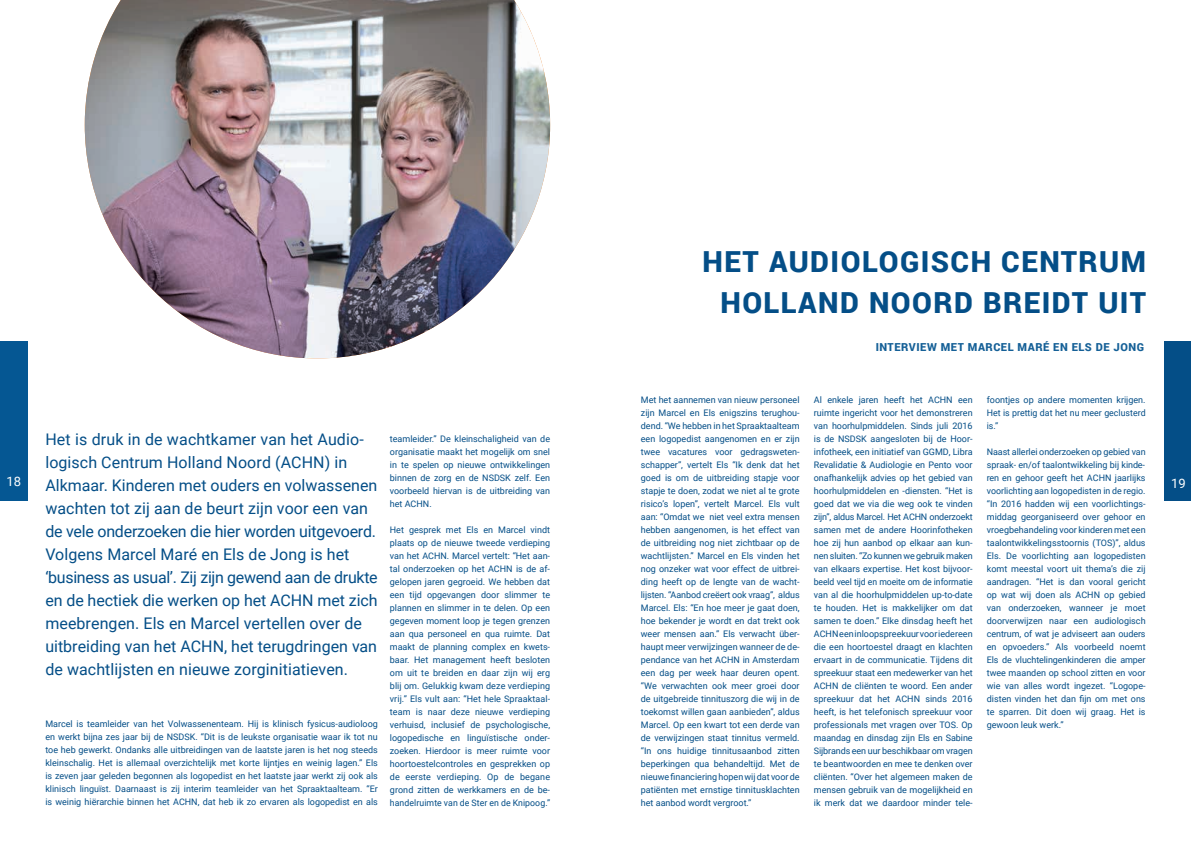
<style>
.page{position:relative;width:1191px;height:842px;background:#fff}
.page>*{position:absolute;margin:0;border:0;box-sizing:border-box;transform-origin:0 0}
.t1{font:900 29px/41px "Roboto";letter-spacing:.05em;color:#044e87;text-align:right}
.t2{font:16px/23px "Roboto";color:#044e87}
.t3{font:13px "Roboto";color:#fff}
.t4{font:900 11px "Roboto";letter-spacing:.05em;color:#156097}
.t5{font:9px/13px "Roboto";color:#044e87;text-align:justify}
</style>
<div class="page">
<img style="left:85px;top:0;width:465px;height:358px">
<div style="left:0;top:342px;width:28px;height:159px;background:#055793"></div>
<div style="left:1164px;top:342px;width:27px;height:159px;background:#044e87"></div>
<h3 class="t3" style="left:7px;top:472px;width:16px">18</h3>
<h1 class="t1" style="left:702px;top:240px;width:445px">HET AUDIOLOGISCH CENTRUM<br>HOLLAND NOORD BREIDT UIT</h1>
<p class="t4" style="left:875px;top:339px;width:270px">INTERVIEW MET MARCEL MARÉ EN ELS DE JONG</p>
<p class="t5" style="left:641px;top:393px;width:160px">Met het aannemen van nieuw personeel zijn Marcel en Els enigszins terughou&shy;dend. “We hebben in het Spraaktaalteam een logopedist aangenomen en er zijn twee vacatures voor gedragsweten&shy;schapper”, vertelt Els “Ik denk dat het goed is om de uitbreiding stapje voor stapje te doen, zodat we niet al te grote risico’s lopen”, vertelt Marcel. Els vult aan: “Omdat we niet veel extra mensen hebben aangenomen, is het effect van de uitbreiding nog niet zichtbaar op de wachtlijsten.” Marcel en Els vinden het nog onzeker wat voor effect de uitbrei&shy;ding heeft op de lengte van de wacht&shy;lijsten. “Aanbod creëert ook vraag”, aldus Marcel. Els: “En hoe meer je gaat doen, hoe bekender je wordt en dat trekt ook weer mensen aan.” Els verwacht über&shy;haupt meer verwijzingen wanneer de de&shy;pendance van het ACHN in Amsterdam een dag per week haar deuren opent. “We verwachten ook meer groei door de uitgebreide tinnituszorg die wij in de toekomst willen gaan aanbieden”, aldus Marcel. Op een kwart tot een derde van de verwijzingen staat tinnitus vermeld. “In ons huidige tinnitusaanbod zitten beperkingen qua behandeltijd. Met de nieuwe financiering hopen wij dat voor de patiënten met ernstige tinnitusklachten het aanbod wordt vergroot.”</p>
<p class="t5" style="left:814px;top:393px;width:160px">Al enkele jaren heeft het ACHN een ruimte ingericht voor het demonstreren van hoorhulpmiddelen. Sinds juli 2016 is de NSDSK aangesloten bij de Hoor&shy;infotheek, een initiatief van GGMD, Libra Revalidatie &amp; Audiologie en Pento voor onafhankelijk advies op het gebied van hoorhulpmiddelen en -diensten. “Het is goed dat we via die weg ook te vinden zijn”, aldus Marcel. Het ACHN onderzoekt samen met de andere Hoorinfotheken hoe zij hun aanbod op elkaar aan kun&shy;nen sluiten. “Zo kunnen we gebruik maken van elkaars expertise. Het kost bijvoor&shy;beeld veel tijd en moeite om de informatie van al die hoorhulpmiddelen up-to-date te houden. Het is makkelijker om dat samen te doen.” Elke dinsdag heeft het ACHN een inloopspreekuur voor iedereen die een hoortoestel draagt en klachten ervaart in de communicatie. Tijdens dit spreekuur staat een medewerker van het ACHN de cliënten te woord. Een ander spreekuur dat het ACHN sinds 2016 heeft, is het telefonisch spreekuur voor professionals met vragen over TOS. Op maandag en dinsdag zijn Els en Sabine Sijbrands een uur beschikbaar om vragen te beantwoorden en mee te denken over cliënten. “Over het algemeen maken de mensen gebruik van de mogelijkheid en ik merk dat we daardoor minder tele-</p>
<p class="t5" style="left:986px;top:393px;width:160px">foontjes op andere momenten krijgen.<br>Het is prettig dat het nu meer geclusterd is.”</p>
<p class="t2" style="left:45px;top:427px;width:334px">Het is druk in de wachtkamer van het Audio&shy;logisch Centrum Holland Noord (ACHN) in Alkmaar. Kinderen met ouders en volwassenen wachten tot zij aan de beurt zijn voor een van de vele onderzoeken die hier worden uitgevoerd.<br>Volgens Marcel Maré en Els de Jong is het ‘business as usual’. Zij zijn gewend aan de drukte en de hectiek die werken op het ACHN met zich meebrengen. Els en Marcel vertellen over de uitbreiding van het ACHN, het terugdringen van de wachtlijsten en nieuwe zorginitiatieven.</p>
<p class="t5" style="left:390px;top:432px;width:162px">teamleider.” De kleinschaligheid van de organisatie maakt het mogelijk om snel in te spelen op nieuwe ontwikkelingen binnen de zorg en de NSDSK zelf. Een voorbeeld hiervan is de uitbreiding van het ACHN.</p>
<p class="t5" style="left:390px;top:523px;width:162px">Het gesprek met Els en Marcel vindt plaats op de nieuwe tweede verdieping van het ACHN. Marcel vertelt: “Het aan&shy;tal onderzoeken op het ACHN is de af&shy;gelopen jaren gegroeid. We hebben dat een tijd opgevangen door slimmer te plannen en slimmer in te delen. Op een gegeven moment loop je tegen grenzen aan qua personeel en qua ruimte. Dat maakt de planning complex en kwets&shy;baar. Het management heeft besloten om uit te breiden en daar zijn wij erg blij om. Gelukkig kwam deze verdieping vrij.” Els vult aan: “Het hele Spraaktaal&shy;team is naar deze nieuwe verdieping verhuisd, inclusief de psychologische, logopedische en linguïstische onder&shy;zoeken. Hierdoor is meer ruimte voor hoortoestelcontroles en gesprekken op de eerste verdieping. Op de begane grond zitten de werkkamers en de be&shy;handelruimte van de Ster en de Knipoog.”</p>
<p class="t5" style="left:986px;top:445px;width:160px">Naast allerlei onderzoeken op gebied van spraak- en/of taalontwikkeling bij kinde&shy;ren en gehoor geeft het ACHN jaarlijks voorlichting aan logopedisten in de regio. “In 2016 hadden wij een voorlichtings&shy;middag georganiseerd over gehoor en vroegbehandeling voor kinderen met een taalontwikkelingsstoornis (TOS)”, aldus Els. De voorlichting aan logopedisten komt meestal voort uit thema’s die zij aandragen. “Het is dan vooral gericht op wat wij doen als ACHN op gebied van onderzoeken, wanneer je moet doorverwijzen naar een audiologisch centrum, of wat je adviseert aan ouders en opvoeders.” Als voorbeeld noemt Els de vluchtelingenkinderen die amper twee maanden op school zitten en voor wie van alles wordt ingezet. “Logope&shy;disten vinden het dan fijn om met ons te sparren. Dit doen wij graag. Het is</p>
<p class="t5" style="left:45px;top:717px;width:334px">Marcel is teamleider van het Volwassenenteam. Hij is klinisch fysicus-audioloog</p>
<p class="t5" style="left:986px;top:718px;width:78px">gewoon leuk werk.”</p>
<p class="t5" style="left:45px;top:730px;width:334px">en werkt bijna zes jaar bij de NSDSK. “Dit is de leukste organisatie waar ik tot nu toe heb gewerkt. Ondanks alle uitbreidingen van de laatste jaren is het nog steeds kleinschalig. Het is allemaal overzichtelijk met korte lijntjes en weinig lagen.” Els is zeven jaar geleden begonnen als logopedist en het laatste jaar werkt zij ook als klinisch linguïst. Daarnaast is zij interim teamleider van het Spraaktaalteam. “Er is weinig hiërarchie binnen het ACHN, dat heb ik zo ervaren als logopedist en als</p>
<h3 class="t3" style="left:1171px;top:474px;width:16px">19</h3>
</div>
